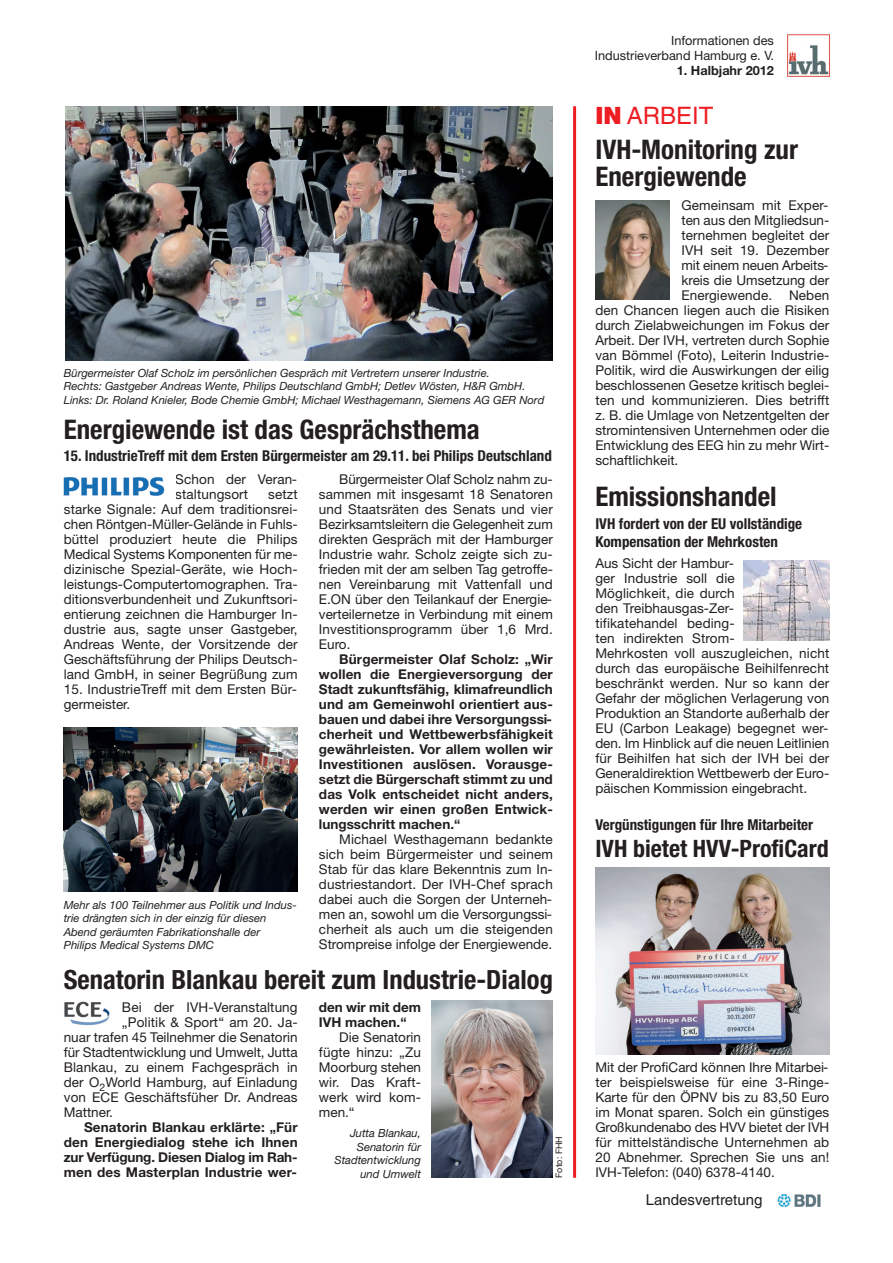
<style>
.page{position:relative;width:893px;height:1263px;background:#fff}
.page>*{position:absolute;margin:0;border:0;box-sizing:border-box;transform-origin:0 0}
.t1{font:700 condensed 27px/27px "Helvetica Neue";color:#231f20}
.t2{font:700 condensed 26.55px "Helvetica Neue";color:#231f20}
.t3{font:700 condensed 24px "Helvetica Neue";color:#231f20}
.t4{font:24px "Helvetica";color:#ee1d23}
.t5{font:700 condensed 15px/18px "Helvetica Neue";color:#231f20}
.t6{font:15px "Helvetica";color:#231f20}
.t7{font:13.5px/15px "Helvetica Neue";letter-spacing:.005em;color:#231f20;text-align:justify}
.t8{font:700 13.5px/15px "Helvetica Neue";color:#231f20;text-align:justify}
.t9{font:12.75px/15px "Helvetica Neue";color:#231f20;text-align:right}
.t10{font:700 12.75px "Helvetica Neue";color:#231f20}
.t11{font:italic 11.25px/13.5px "Helvetica Neue";color:#231f20}
.t12{font:9px "Helvetica Neue";color:#231f20}
.s1{font-family:"Helvetica Neue";font-weight:900}
</style>
<div class="page">
<hr style="left:573px;top:106px;width:3px;height:1072px;background:#ee1d23">
<svg style="left:777px;top:1194px;width:44px;height:13px"></svg>
<img style="left:778px;top:1195px;width:42px;height:12px">
<img style="left:64px;top:477px;width:100px;height:19px">
<img style="left:65px;top:106px;width:488px;height:255px">
<img style="left:64px;top:727px;width:234px;height:164px">
<img style="left:595px;top:200px;width:74px;height:100px">
<img style="left:744px;top:561px;width:85px;height:79px">
<img style="left:595px;top:867px;width:234px;height:187px">
<img style="left:787px;top:34px;width:43px;height:43px">
<img style="left:64px;top:1001px;width:46px;height:25px">
<img style="left:431px;top:1000px;width:122px;height:178px">
<p class="t11" style="left:64px;top:367px;width:482px">Bürgermeister Olaf Scholz im persönlichen Gespräch mit Vertretern unserer Industrie.<br>Rechts: Gastgeber Andreas Wente, Philips Deutschland GmbH; Detlev Wösten, H&amp;R GmbH.<br>Links: Dr. Roland Knieler, Bode Chemie GmbH; Michael Westhagemann, Siemens AG GER Nord</p>
<h1 class="t1" style="left:64px;top:418px;width:418px">Energiewende ist das Gesprächsthema</h1>
<p class="t5" style="left:64px;top:448px;width:490px">15. IndustrieTreff mit dem Ersten Bürgermeister am 29.11. bei Philips Deutschland</p>
<p class="t7" style="left:175px;top:473px;width:123px">Schon der Veran&shy;staltungsort</p>
<p class="t7" style="left:64px;top:488px;width:235px;text-indent:204px">setzt starke Signale: Auf dem traditionsrei&shy;chen Röntgen-Müller-Gelände in Fuhls&shy;büttel produziert heute die Philips Medical Systems Komponenten für me&shy;dizinische Spezial-Geräte, wie Hoch&shy;leistungs-Computertomographen. Tra - ditionsverbundenheit und Zukunftsori&shy;entierung zeichnen die Hamburger In&shy;dustrie aus, sagte unser Gastgeber, Andreas Wente, der Vorsitzende der Geschäftsführung der Philips Deutsch&shy;land GmbH, in seiner Begrüßung zum</p>
<p class="t7" style="left:64px;top:683px;width:235px">15. IndustrieTreff mit dem Ersten Bür&shy;germeister.</p>
<p class="t11" style="left:64px;top:899px;width:235px">Mehr als 100 Teilnehmer aus Politik und Indus&shy;trie drängten sich in der einzig für diesen Abend geräumten Fabrikationshalle der<br>Philips Medical Systems DMC</p>
<p class="t7" style="left:319px;top:473px;width:235px;text-indent:20px">Bürgermeister Olaf Scholz nahm zu&shy;sammen mit insgesamt 18 Senatoren und Staatsräten des Senats und vier Be zirksamtsleitern die Gelegenheit zum direkten Gespräch mit der Hamburger Industrie wahr. Scholz zeigte sich zu&shy;frieden mit der am selben Tag getroffe&shy;nen Vereinbarung mit Vattenfall und E.ON über den Teilankauf der Energie&shy;verteilernetze in Verbindung mit einem Investitionsprogramm über 1,6 Mrd.<br>Euro.</p>
<p class="t8" style="left:319px;top:652px;width:235px;text-indent:20px">Bürgermeister Olaf Scholz: „Wir wollen die Energieversorgung der Stadt zukunftsfähig, klimafreundlich und am Gemeinwohl orientiert aus&shy;bauen und dabei ihre Versorgungssi&shy;cherheit und Wettbewerbsfähigkeit gewährleisten. Vor allem wollen wir Investitionen auslösen. Vorausge&shy;setzt die Bürgerschaft stimmt zu und das Volk entscheidet nicht anders, werden wir einen großen Entwick&shy;lungsschritt machen.“</p>
<p class="t7" style="left:319px;top:833px;width:235px;text-indent:20px">Michael Westhagemann bedankte sich beim Bürgermeister und seinem Stab für das klare Bekenntnis zum In&shy;dustriestandort. Der IVH-Chef sprach dabei auch die Sorgen der Unterneh&shy;men an, sowohl um die Versorgungssi&shy;cherheit als auch um die steigenden Strompreise infolge der Energiewende.</p>
<h2 class="t2" style="left:64px;top:970px;width:491px">Senatorin Blankau bereit zum Industrie-Dialog</h2>
<p class="t7" style="left:122px;top:1001px;width:177px">Bei der IVH-Veranstaltung</p>
<p class="t7" style="left:122px;top:1016px;width:177px">„Politik &amp; Sport“ am 20. Ja-</p>
<p class="t7" style="left:64px;top:1031px;width:235px">nuar trafen 45 Teilnehmer die Senatorin</p>
<p class="t7" style="left:64px;top:1046px;width:235px">für Stadtentwicklung und Umwelt, Jutta</p>
<p class="t7" style="left:64px;top:1061px;width:235px">Blankau, zu einem Fachgespräch in</p>
<p class="t7" style="left:64px;top:1076px;width:235px">der O<sub>2</sub>World Hamburg, auf Einladung</p>
<p class="t7" style="left:64px;top:1091px;width:235px">von ECE Geschäftsfüher Dr. Andreas</p>
<p class="t7" style="left:64px;top:1106px;width:51px">Mattner.</p>
<p class="t8" style="left:64px;top:1121px;width:235px;text-indent:20px">Senatorin Blankau erklärte: „Für den Energiedialog stehe ich Ihnen zur Verfügung. Diesen Dialog im Rah&shy;men des Masterplan Industrie wer-</p>
<p class="t8" style="left:319px;top:1001px;width:104px">den wir mit dem<br>IVH machen.“</p>
<p class="t7" style="left:319px;top:1031px;width:104px;text-indent:20px">Die Senatorin fügte hinzu: „Zu Moorburg stehen wir. Das Kraft&shy;werk wird kom&shy;men.“</p>
<p class="t11" style="left:334px;top:1128px;width:88px;text-align:right">Jutta Blankau,<br>Senatorin für<br>Stadtentwicklung und Umwelt</p>
<p class="t12" style="left:556px;top:1178px;width:43px;rotate:-90deg">Foto: FHH</p>
<p class="t9" style="left:595px;top:34px;width:181px">Informationen des<br>Industrieverband Hamburg e. V.</p>
<p class="t10" style="left:677px;top:66px;width:99px">1. Halbjahr 2012</p>
<h3 class="t4" style="left:595px;top:107px;width:120px"><span class="s1">IN</span> ARBEIT</h3>
<h1 class="t1" style="left:595px;top:138px;width:204px">IVH-Monitoring zur<br>Energiewende</h1>
<p class="t7" style="left:681px;top:199px;width:149px">Gemeinsam mit Exper&shy;ten aus den Mitgliedsun&shy;ternehmen begleitet der IVH seit 19. Dezember mit einem neuen Arbeits&shy;kreis die Umsetzung der Energiewende.</p>
<p class="t7" style="left:595px;top:289px;width:235px;text-indent:194px">Neben den Chancen liegen auch die Risiken durch Zielabweichungen im Fokus der Arbeit. Der IVH, vertreten durch Sophie van Bömmel (Foto), Leiterin Industrie-Politik, wird die Auswirkungen der eilig beschlossenen Gesetze kritisch beglei&shy;ten und kommunizieren. Dies betrifft z. B. die Umlage von Netzentgelten der stromintensiven Unternehmen oder die Entwicklung des EEG hin zu mehr Wirt&shy;schaftlichkeit.</p>
<h1 class="t1" style="left:595px;top:485px;width:183px">Emissionshandel</h1>
<p class="t5" style="left:595px;top:516px;width:208px">IVH fordert von der EU vollständige<br>Kompensation der Mehrkosten</p>
<p class="t7" style="left:595px;top:557px;width:235px;text-align:left">Aus Sicht der Hambur-<br>ger Industrie soll die<br>Möglichkeit, die durch<br>den Treibhausgas-Zer-<br>tifikatehandel beding-<br>ten indirekten Strom-<br>Mehrkosten voll auszugleichen, nicht durch das europäische Beihilfenrecht beschränkt werden. Nur so kann der<br>Gefahr der möglichen Verlagerung von<br>Produktion an Standorte außerhalb der<br>EU (Carbon Leakage) begegnet wer&shy;den. Im Hinblick auf die neuen Leitlinien für Beihilfen hat sich der IVH bei der<br>Generaldirektion Wettbewerb der Euro&shy;päischen Kommission eingebracht.</p>
<p class="t5" style="left:595px;top:817px;width:219px">Vergünstigungen für Ihre Mitarbeiter</p>
<h3 class="t3" style="left:595px;top:840px;width:235px">IVH bietet HVV-ProfiCard</h3>
<p class="t7" style="left:595px;top:1061px;width:235px">Mit der ProfiCard können Ihre Mitarbei&shy;ter beispielsweise für eine 3-Ringe-Karte für den ÖPNV bis zu 83,50 Euro im Monat sparen. Solch ein günstiges Großkundenabo des HVV bietet der IVH für mittelständische Unternehmen ab 20 Abnehmer. Sprechen Sie uns an!<br>IVH-Telefon: (040) 6378-4140.</p>
<p class="t6" style="left:646px;top:1195px;width:118px">Landesvertretung</p>
</div>
